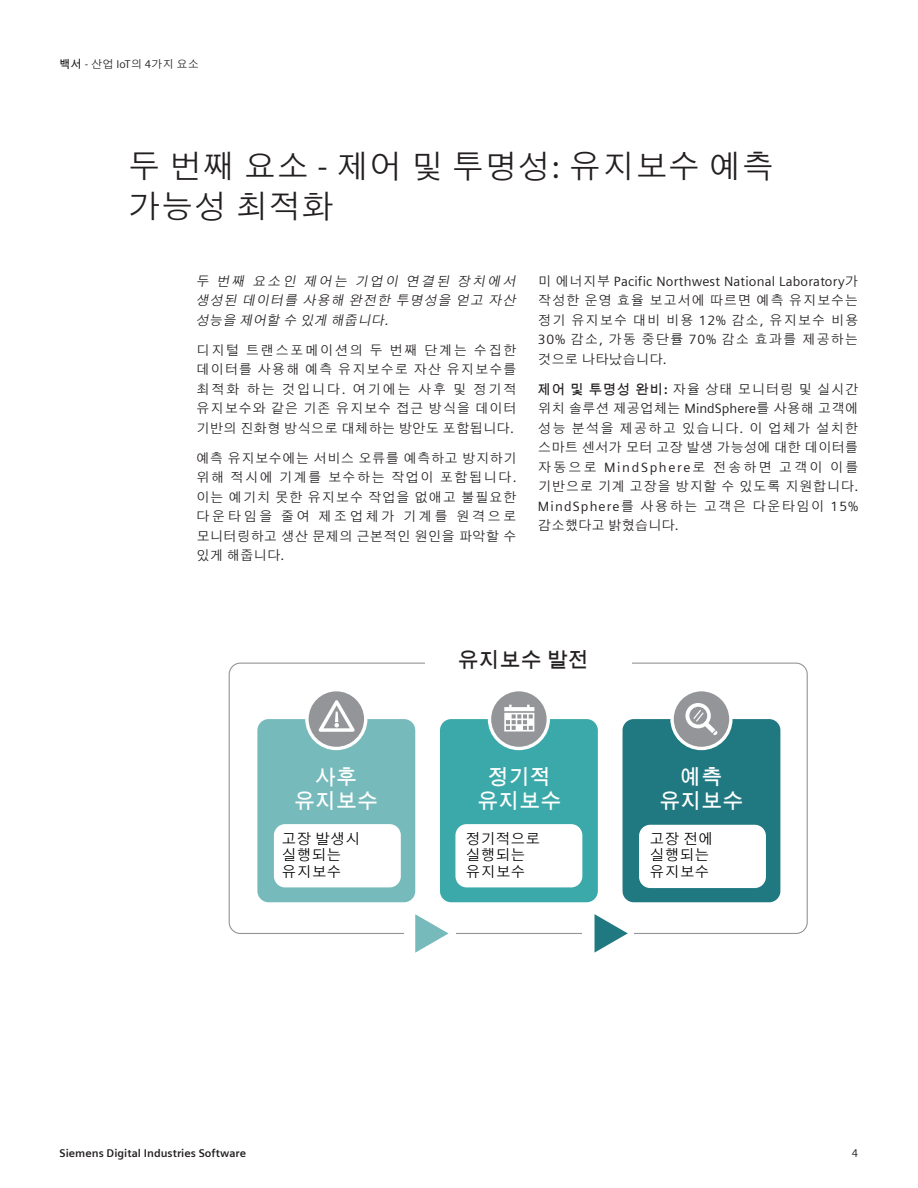
<style>
.page{position:relative;width:918px;height:1188px;background:#fff}
.page>*{position:absolute;margin:0;border:0;box-sizing:border-box;transform-origin:0 0}
.Inside_Headline_22pt{font:33px/39.6px "Siemens Sans Global";color:#231f20}
.Body_Copy_9pt_5mm{font:700 21px/24px "Siemens Sans Global";color:#fff;text-align:center}
.Body_Copy_9pt_5mm-2{font:700 21px "Siemens Sans Global";color:#231f20}
.Body_Copy_9pt_5mm-3{font:15px/16.5px "Siemens Sans Global";color:#000}
.Body_Copy_9pt_5mm-4{font:13.5px/19.5px "Siemens Sans Global";letter-spacing:.04em;color:#231f20;text-align:justify}
.Body_Copy_9pt_5mm-5{font:italic 13.5px/19.5px "Siemens Sans Global";color:#231f20;text-align:justify}
.t1{font:700 11.25px "Siemens Sans Global";color:#231f20}
.t2{font:11.25px "Siemens Sans Global";color:#231f20}
.s1{font-weight:700}
</style>
<div class="page">
<div style="left:257px;top:719px;width:158px;height:183px;background:#76babb;border-radius:11px"></div>
<div style="left:440px;top:719px;width:158px;height:183px;background:#3ba9a9;border-radius:11px"></div>
<div style="left:623px;top:719px;width:157px;height:183px;background:#207881;border-radius:11px"></div>
<svg style="left:307px;top:690px;width:59px;height:58px"></svg>
<div style="left:305px;top:688px;width:62px;height:62px;border:3px solid #fff;border-radius:50%"></div>
<div style="left:489px;top:690px;width:59px;height:58px;background:#939598;border-radius:50%"></div>
<div style="left:488px;top:688px;width:62px;height:62px;border:3px solid #fff;border-radius:50%"></div>
<div style="left:672px;top:690px;width:59px;height:58px;background:#939598;border-radius:50%"></div>
<div style="left:670px;top:688px;width:63px;height:62px;border:3px solid #fff;border-radius:50%"></div>
<div style="left:274px;top:824px;width:127px;height:63px;background:#fff;border-radius:11px"></div>
<svg style="left:415px;top:914px;width:34px;height:39px"></svg>
<svg style="left:595px;top:914px;width:33px;height:39px"></svg>
<div style="left:455px;top:824px;width:127px;height:63px;background:#fff;border-radius:11px"></div>
<div style="left:639px;top:825px;width:127px;height:63px;background:#fff;border-radius:11px"></div>
<svg style="left:685px;top:703px;width:33px;height:32px"></svg>
<svg style="left:504px;top:705px;width:30px;height:27px"></svg>
<svg style="left:319px;top:700px;width:36px;height:32px"></svg>
<p class="t2" style="left:60px;top:57px;width:141px"><span class="s1">백서</span> - 산업 IoT의 4가지 요소</p>
<p class="Inside_Headline_22pt" style="left:128px;top:147px;width:648px">두 번째 요소 - 제어 및 투명성: 유지보수 예측 가능성 최적화</p>
<p class="Body_Copy_9pt_5mm-5" style="left:195px;top:271px;width:326px">두 번째 요소인 제어는 기업이 연결된 장치에서 생성된 데이터를 사용해 완전한 투명성을 얻고 자산 성능을 제어할 수 있게 해줍니다.</p>
<p class="Body_Copy_9pt_5mm-4" style="left:196px;top:340px;width:322px">디지털 트랜스포메이션의 두 번째 단계는 수집한 데이터를 사용해 예측 유지보수로 자산 유지보수를 최적화 하는 것입니다. 여기에는 사후 및 정기적 유지보수와 같은 기존 유지보수 접근 방식을 데이터 기반의 진화형 방식으로 대체하는 방안도 포함됩니다.</p>
<p class="Body_Copy_9pt_5mm-4" style="left:196px;top:449px;width:322px">예측 유지보수에는 서비스 오류를 예측하고 방지하기 위해 적시에 기계를 보수하는 작업이 포함됩니다. 이는 예기치 못한 유지보수 작업을 없애고 불필요한 다운타임을 줄여 제조업체가 기계를 원격으로 모니터링하고 생산 문제의 근본적인 원인을 파악할 수 있게 해줍니다.</p>
<p class="Body_Copy_9pt_5mm-4" style="left:538px;top:271px;width:322px">미 에너지부 Pacific Northwest National Laboratory가 작성한 운영 효율 보고서에 따르면 예측 유지보수는 정기 유지보수 대비 비용 12% 감소, 유지보수 비용 30% 감소, 가동 중단률 70% 감소 효과를 제공하는 것으로 나타났습니다.</p>
<p class="Body_Copy_9pt_5mm-4" style="left:538px;top:379px;width:322px"><span class="s1">제어 및 투명성 완비:</span> 자율 상태 모니터링 및 실시간 위치 솔루션 제공업체는 MindSphere를 사용해 고객에 성능 분석을 제공하고 있습니다. 이 업체가 설치한 스마트 센서가 모터 고장 발생 가능성에 대한 데이터를 자동으로 MindSphere로 전송하면 고객이 이를 기반으로 기계 고장을 방지할 수 있도록 지원합니다.<br>MindSphere를 사용하는 고객은 다운타임이 15% 감소했다고 밝혔습니다.</p>
<p class="Body_Copy_9pt_5mm-2" style="left:458px;top:648px;width:133px">유지보수 발전</p>
<p class="Body_Copy_9pt_5mm" style="left:294px;top:765px;width:85px">사후 유지보수</p>
<p class="Body_Copy_9pt_5mm" style="left:478px;top:765px;width:85px">정기적 유지보수</p>
<p class="Body_Copy_9pt_5mm" style="left:660px;top:765px;width:85px">예측 유지보수</p>
<p class="Body_Copy_9pt_5mm-3" style="left:281px;top:830px;width:80px">고장 발생시 실행되는 유지보수</p>
<p class="Body_Copy_9pt_5mm-3" style="left:465px;top:830px;width:76px">정기적으로 실행되는 유지보수</p>
<p class="Body_Copy_9pt_5mm-3" style="left:649px;top:830px;width:65px">고장 전에 실행되는 유지보수</p>
<p class="t1" style="left:60px;top:1146px;width:188px">Siemens Digital Industries Software</p>
<p class="t2" style="left:852px;top:1146px;width:8px">4</p>
</div>
